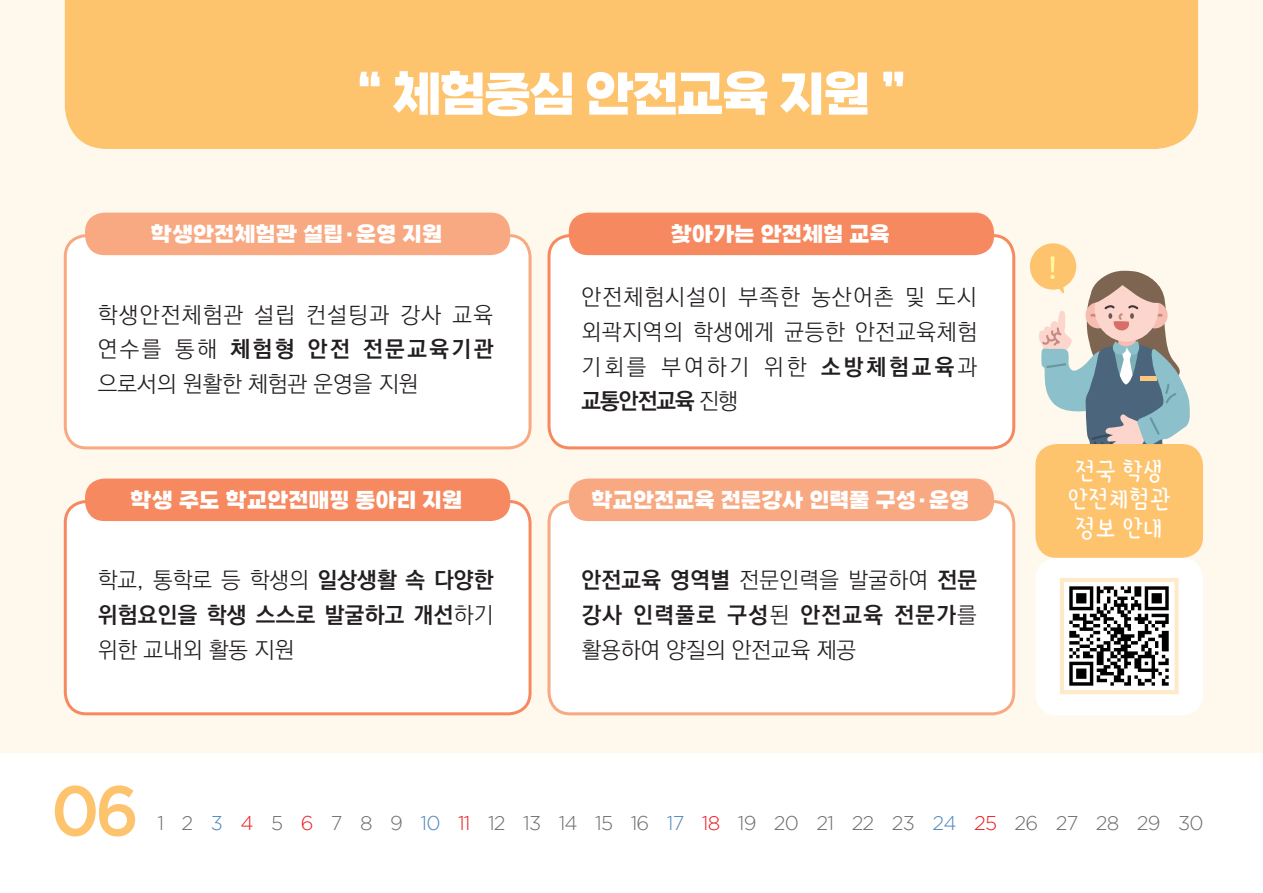
<style>
.page{position:relative;width:1263px;height:893px;background:#fff}
.page>*{position:absolute;margin:0;border:0;box-sizing:border-box;transform-origin:0 0}
.t1{font:500 70.5px "Gotham";color:#fdc36d;scale:.95 1}
.t2{font:800 52.5px "Gangwon Edu Power";letter-spacing:-.025em;color:#fff}
.t3{font:25.5px/28.5px "THE Cuterabbit";color:#fff}
.t4{font:22.5px/34.7px "Ko Pub World Dotum PL";letter-spacing:.035em;color:#231f20;text-align:justify}
.t5{font:800 22.5px "Gangwon Edu Power";letter-spacing:.015em;color:#fff}
.t6{font:22.5px/34.7px "Ko Pub World Dotum PB";letter-spacing:.06em;color:#231f20}
.t7{font:22.5px "Ko Pub World Dotum PL";color:#231f20}
.t8{font:22.5px "Ko Pub World Dotum PB";letter-spacing:.015em;color:#231f20}
.t9{font:22.5px "Ko Pub World Dotum PL";letter-spacing:.06em;color:#231f20}
.t10{font:22.5px "Ko Pub World Dotum PB";letter-spacing:.11em;color:#231f20}
.t11{font:300 19.95px "Gotham";letter-spacing:-.04em;color:#6c6d70}
.s1{font-family:"Ko Pub World Dotum PL"}
.s2{font-family:"Ko Pub World Dotum PB"}
.s3{color:#5087bb}
.s4{color:#ee1d23}
</style>
<div class="page">
<div style="left:0;top:0;width:1263px;height:753px;background:#fef8ed"></div>
<div style="left:65px;top:0;width:1133px;height:149px;background:#fdc36d"></div>
<div style="left:65px;top:236px;width:465px;height:212px;background:#fff;border-radius:21px"></div>
<div style="left:64px;top:234px;width:467px;height:215px;border:3px solid #f8a982;border-radius:21px"></div>
<div style="left:65px;top:501px;width:465px;height:213px;background:#fff;border-radius:21px"></div>
<div style="left:64px;top:500px;width:467px;height:215px;border:3px solid #f6895f;border-radius:21px"></div>
<div style="left:549px;top:236px;width:465px;height:212px;background:#fff;border-radius:21px"></div>
<div style="left:547px;top:234px;width:468px;height:215px;border:3px solid #f6895f;border-radius:21px"></div>
<div style="left:549px;top:501px;width:465px;height:213px;background:#fff;border-radius:21px"></div>
<div style="left:547px;top:500px;width:468px;height:215px;border:3px solid #f8a982;border-radius:21px"></div>
<div style="left:85px;top:213px;width:425px;height:42px;background:#f8a982;border-radius:20px"></div>
<div style="left:85px;top:478px;width:425px;height:43px;background:#f6895f;border-radius:20px"></div>
<div style="left:569px;top:213px;width:425px;height:42px;background:#f6895f;border-radius:20px"></div>
<div style="left:569px;top:478px;width:425px;height:43px;background:#f8a982;border-radius:20px"></div>
<div style="left:1035px;top:558px;width:168px;height:157px;background:#fff;border-radius:21px"></div>
<img style="left:1069px;top:586px;width:100px;height:100px">
<div style="left:1060px;top:578px;width:119px;height:116px;border:4px solid #fee9c9"></div>
<svg style="left:1029px;top:243px;width:162px;height:211px"></svg>
<div style="left:1035px;top:444px;width:168px;height:114px;background:#fdc36d;border-radius:21px"></div>
<h2 class="t2" style="left:357px;top:68px;width:550px">“ 체험중심 안전교육 지원 ”</h2>
<p class="t5" style="left:151px;top:223px;width:293px">학생안전체험관 설립·운영 지원</p>
<p class="t9" style="left:98px;top:299px;width:397px">학생안전체험관 설립 컨설팅과 강사 교육</p>
<p class="t10" style="left:98px;top:333px;width:397px"><span class="s1">연수를 통해</span> 체험형 안전 전문교육기관</p>
<p class="t7" style="left:98px;top:368px;width:322px">으로서의 원활한 체험관 운영을 지원</p>
<p class="t5" style="left:131px;top:489px;width:333px">학생 주도 학교안전매핑 동아리 지원</p>
<p class="t4" style="left:98px;top:564px;width:397px">학교, 통학로 등 학생의 <span class="s2">일상생활 속 다양한</span></p>
<p class="t8" style="left:98px;top:599px;width:397px">위험요인을 학생 스스로 발굴하고 개선<span class="s1">하기</span></p>
<p class="t4" style="left:98px;top:633px;width:198px">위한 교내외 활동 지원</p>
<p class="t5" style="left:671px;top:223px;width:220px">찾아가는 안전체험 교육</p>
<p class="t4" style="left:581px;top:281px;width:397px">안전체험시설이 부족한 농산어촌 및 도시 외곽지역의 학생에게 균등한 안전교육체험 기회를 부여하기 위한 <span class="s2">소방체험교육</span>과</p>
<p class="t8" style="left:581px;top:385px;width:158px">교통안전교육 <span class="s1">진행</span></p>
<p class="t5" style="left:592px;top:489px;width:379px">학교안전교육 전문강사 인력풀 구성·운영</p>
<p class="t6" style="left:581px;top:564px;width:397px">안전교육 영역별 <span class="s1">전문인력을 발굴하여</span> 전문 강사 인력풀로 구성<span class="s1">된</span> 안전교육 전문가<span class="s1">를</span></p>
<p class="t7" style="left:581px;top:634px;width:276px">활용하여 양질의 안전교육 제공</p>
<p class="t3" style="left:1068px;top:456px;width:104px">전국 학생 안전체험관 정보 안내</p>
<h1 class="t1" style="left:51px;top:771px;width:94px">06</h1>
<p class="t11" style="left:157px;top:812px;width:1048px">1 2 <span class="s3">3</span> <span class="s4">4</span> 5 <span class="s4">6</span> 7 8 9 <span class="s3">10</span> <span class="s4">11</span> 12 13 14 15 16 <span class="s3">17</span> <span class="s4">18</span> 19 20 21 22 23 <span class="s3">24</span> <span class="s4">25</span> 26 27 28 29 30</p>
</div>
